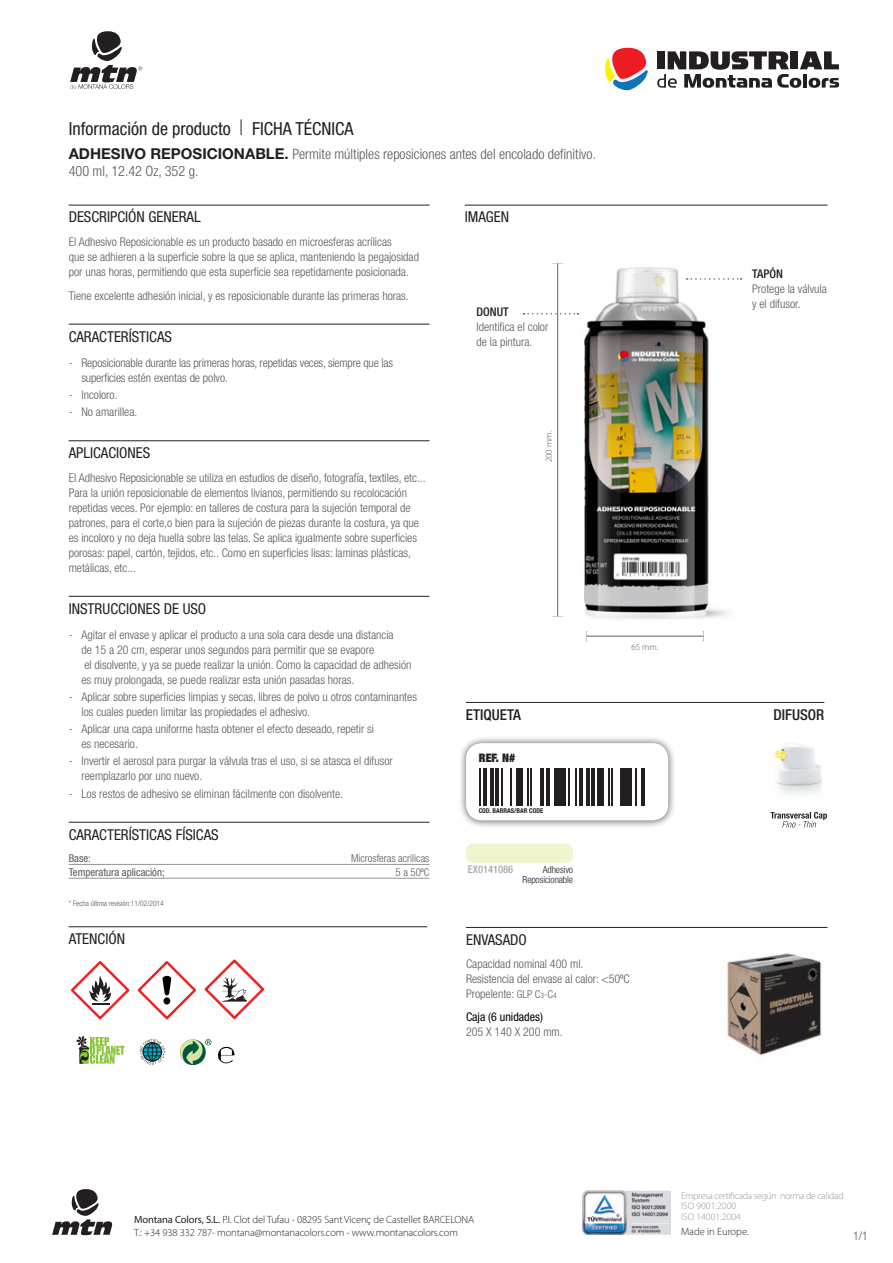
<style>
.page{position:relative;width:893px;height:1263px;background:#fff}
.page>*{position:absolute;margin:0;border:0;box-sizing:border-box;transform-origin:0 0}
.t1{font:condensed 18px "Helvetica Neue LT Std";color:#231f20}
.TITOL{font:condensed 15px "Helvetica Neue LT Std";color:#231f20}
.TITOL-2{font:500 condensed 15px "Helvetica Neue LT Std";color:#231f20}
.t2{font:300 condensed 14.25px "Helvetica Neue LT Std";color:#57585a}
.text{font:300 condensed 12px/15px "Helvetica Neue LT Std";color:#57585a}
.Sangries{font:300 condensed 12px/15px "Helvetica Neue LT Std";color:#57585a}
.Sangries-2{font:condensed 12px "Helvetica Neue LT Std";color:#000}
.t3{font:500 condensed 12px "Helvetica Neue LT Std";color:#231f20}
.t4{font:900 condensed 11.85px "Helvetica Neue LT Std";color:#231f20}
.OK{font:condensed 10.8px "Helvetica Neue LT Std";color:#57585a}
.OK-2{font:300 condensed 10.8px "Helvetica Neue LT Std";color:#57585a}
.t5{font:300 10.5px "Myriad Pro";letter-spacing:-.01em;color:#231f20}
.t6{font:500 condensed 10.5px "Helvetica Neue LT Std";color:#a8a9ad}
.t7{font:300 9.75px "Myriad Pro";letter-spacing:-.03em;color:#939598}
.t8{font:300 9.75px "Myriad Pro";color:#939598}
.t9{font:300 condensed 9.75px "Helvetica Neue LT Std";letter-spacing:-.01em;color:#231f20}
.t10{font:300 9px "Myriad Pro";color:#57585a}
.Sangries-3{font:300 condensed 7.5px "Helvetica Neue LT Std";color:#57585a}
.t11{font:700 condensed 6.6px "Helvetica Neue LT Std";color:#231f20}
.s1{font-weight:700;font-stretch:normal;font-size:15px;color:#231f20}
.s2{font-size:10.8px}
.s3{font-size:7.5px}
.s4{font-weight:400}
</style>
<div class="page">
<svg style="left:241px;top:119px;width:1px;height:16px"></svg>
<hr style="left:69px;top:205px;width:360px;height:1px;background:#231f20">
<hr style="left:69px;top:324px;width:360px;height:1px;background:#231f20">
<hr style="left:69px;top:440px;width:360px;height:1px;background:#231f20">
<hr style="left:69px;top:596px;width:360px;height:1px;background:#231f20">
<hr style="left:69px;top:822px;width:360px;height:1px;background:#231f20">
<hr style="left:69px;top:864px;width:360px;height:1px;background:#939598">
<hr style="left:69px;top:878px;width:360px;height:1px;background:#939598">
<hr style="left:465px;top:205px;width:362px;height:1px;background:#231f20">
<hr style="left:466px;top:702px;width:358px;height:1px;background:#231f20">
<hr style="left:466px;top:927px;width:361px;height:1px;background:#231f20">
<hr style="left:69px;top:926px;width:358px;height:1px;background:#231f20">
<svg style="left:52px;top:1189px;width:60px;height:46px"></svg>
<img style="left:583px;top:1191px;width:87px;height:44px">
<svg style="left:605px;top:47px;width:43px;height:44px"></svg>
<svg style="left:657px;top:51px;width:182px;height:37px"></svg>
<svg style="left:770px;top:812px;width:57px;height:16px"></svg>
<img style="left:775px;top:743px;width:47px;height:52px">
<div style="left:466px;top:843px;width:107px;height:20px;background:#f0f4cf;border-radius:8px"></div>
<svg style="left:70px;top:31px;width:72px;height:58px"></svg>
<svg style="left:77px;top:1036px;width:48px;height:28px"></svg>
<svg style="left:139px;top:1039px;width:26px;height:26px"></svg>
<svg style="left:71px;top:959px;width:194px;height:61px"></svg>
<svg style="left:180px;top:1039px;width:32px;height:26px"></svg>
<svg style="left:218px;top:1046px;width:16px;height:17px"></svg>
<img style="left:541px;top:263px;width:202px;height:373px">
<svg style="left:523px;top:313px;width:55px;height:1px"></svg>
<hr style="left:557px;top:263px;width:1px;height:353px;background:#636366">
<svg style="left:687px;top:278px;width:54px;height:2px"></svg>
<hr style="left:587px;top:636px;width:116px;height:1px;background:#636366">
<div style="left:458px;top:735px;width:218px;height:94px;background:#231f20;opacity:.75"></div>
<div style="left:466px;top:743px;width:202px;height:77px;background:#fff;border-radius:16px"></div>
<hr style="left:479px;top:769px;width:2px;height:37px;background:#231f20">
<hr style="left:501px;top:769px;width:2px;height:37px;background:#231f20">
<hr style="left:510px;top:769px;width:2px;height:37px;background:#231f20">
<hr style="left:568px;top:769px;width:2px;height:37px;background:#231f20">
<hr style="left:527px;top:769px;width:2px;height:37px;background:#231f20">
<hr style="left:530px;top:769px;width:2px;height:37px;background:#231f20">
<hr style="left:541px;top:769px;width:3px;height:37px;background:#231f20">
<div style="left:554px;top:769px;width:11px;height:37px;background:#231f20"></div>
<div style="left:516px;top:769px;width:7px;height:37px;background:#231f20"></div>
<hr style="left:483px;top:769px;width:3px;height:37px;background:#231f20">
<hr style="left:490px;top:769px;width:3px;height:37px;background:#231f20">
<hr style="left:495px;top:769px;width:4px;height:37px;background:#231f20">
<hr style="left:575px;top:769px;width:2px;height:37px;background:#231f20">
<hr style="left:579px;top:769px;width:4px;height:37px;background:#231f20">
<hr style="left:586px;top:769px;width:4px;height:37px;background:#231f20">
<hr style="left:591px;top:769px;width:4px;height:37px;background:#231f20">
<hr style="left:608px;top:769px;width:2px;height:37px;background:#231f20">
<hr style="left:611px;top:769px;width:2px;height:37px;background:#231f20">
<div style="left:597px;top:769px;width:7px;height:37px;background:#231f20"></div>
<hr style="left:635px;top:769px;width:2px;height:37px;background:#231f20">
<div style="left:620px;top:769px;width:12px;height:37px;background:#231f20"></div>
<hr style="left:642px;top:769px;width:3px;height:37px;background:#231f20">
<hr style="left:547px;top:769px;width:3px;height:37px;background:#231f20">
<img style="left:727px;top:953px;width:95px;height:102px">
<p class="t1" style="left:69px;top:118px;width:286px">Información de producto FICHA TÉCNICA</p>
<p class="t2" style="left:69px;top:146px;width:529px"><span class="s1">ADHESIVO REPOSICIONABLE.</span> Permite múltiples reposiciones antes del encolado definitivo.</p>
<p class="t2" style="left:69px;top:162px;width:131px">400 ml, 12.42 Oz, 352 g.</p>
<p class="TITOL" style="left:69px;top:208px;width:133px">DESCRIPCIÓN GENERAL</p>
<p class="text" style="left:69px;top:234px;width:352px">El Adhesivo Reposicionable es un producto basado en microesferas acrílicas<br>que se adhieren a la superficie sobre la que se aplica, manteniendo la pegajosidad por unas horas, permitiendo que esta superficie sea repetidamente posicionada.</p>
<p class="text" style="left:69px;top:288px;width:342px">Tiene excelente adhesión inicial, y es reposicionable durante las primeras horas.</p>
<p class="TITOL" style="left:69px;top:327px;width:105px">CARACTERÍSTICAS</p>
<p class="Sangries" style="left:81px;top:355px;width:313px;text-indent:-13px">- Reposicionable durante las primeras horas, repetidas veces, siempre que las superficies estén exentas de polvo.</p>
<p class="Sangries" style="left:69px;top:387px;width:50px">- Incoloro.</p>
<p class="Sangries" style="left:69px;top:404px;width:70px">- No amarillea.</p>
<p class="TITOL" style="left:69px;top:444px;width:83px">APLICACIONES</p>
<p class="text" style="left:69px;top:470px;width:358px">El Adhesivo Reposicionable se utiliza en estudios de diseño, fotografía, textiles, etc...<br>Para la unión reposicionable de elementos livianos, permitiendo su recolocación repetidas veces. Por ejemplo: en talleres de costura para la sujeción temporal de patrones, para el corte,o bien para la sujeción de piezas durante la costura, ya que es incoloro y no deja huella sobre las telas. Se aplica igualmente sobre superficies porosas: papel, cartón, tejidos, etc.. Como en superficies lisas: laminas plásticas, metálicas, etc...</p>
<p class="TITOL" style="left:69px;top:600px;width:139px">INSTRUCCIONES DE USO</p>
<p class="Sangries" style="left:81px;top:627px;width:332px;text-indent:-13px">- Agitar el envase y aplicar el producto a una sola cara desde una distancia<br>de 15 a 20 cm, esperar unos segundos para permitir que se evapore<br>el disolvente, y ya se puede realizar la unión. Como la capacidad de adhesión es muy prolongada, se puede realizar esta unión pasadas horas.</p>
<p class="Sangries" style="left:81px;top:689px;width:337px;text-indent:-13px">- Aplicar sobre superficies limpias y secas, libres de polvo u otros contaminantes los cuales pueden limitar las propiedades el adhesivo.</p>
<p class="Sangries" style="left:81px;top:721px;width:294px;text-indent:-13px">- Aplicar una capa uniforme hasta obtener el efecto deseado, repetir si es necesario.</p>
<p class="Sangries" style="left:81px;top:754px;width:313px;text-indent:-13px">- Invertir el aerosol para purgar la válvula tras el uso, si se atasca el difusor reemplazarlo por uno nuevo.</p>
<p class="Sangries" style="left:69px;top:786px;width:276px">- Los restos de adhesivo se eliminan fácilmente con disolvente.</p>
<p class="TITOL" style="left:69px;top:826px;width:152px">CARACTERÍSTICAS FÍSICAS</p>
<p class="OK" style="left:69px;top:852px;width:24px">Base:</p>
<p class="OK-2" style="left:351px;top:852px;width:80px">Microsferas acrilicas</p>
<p class="OK" style="left:69px;top:866px;width:97px">Temperatura aplicación;</p>
<p class="OK-2" style="left:396px;top:866px;width:35px">5 a 50ºC</p>
<p class="Sangries-3" style="left:69px;top:899px;width:97px">* Fecha última revisión:11/02/2014</p>
<p class="TITOL" style="left:465px;top:208px;width:46px">IMAGEN</p>
<p class="t3" style="left:752px;top:266px;width:32px">TAPÓN</p>
<p class="text" style="left:752px;top:281px;width:76px">Protege la válvula</p>
<p class="text" style="left:752px;top:296px;width:50px">y el difusor.</p>
<p class="t3" style="left:476px;top:304px;width:34px">DONUT</p>
<p class="text" style="left:476px;top:319px;width:73px">Identifica el color</p>
<p class="text" style="left:476px;top:334px;width:57px">de la pintura.</p>
<p class="t10" style="left:543px;top:462px;width:33px;rotate:-90deg">200 mm.</p>
<p class="t10" style="left:631px;top:641px;width:29px">65 mm.</p>
<p class="TITOL-2" style="left:466px;top:705px;width:57px">ETIQUETA</p>
<p class="TITOL-2" style="left:773px;top:705px;width:52px">DIFUSOR</p>
<p class="t4" style="left:479px;top:751px;width:38px">REF. N#</p>
<p class="t11" style="left:479px;top:806px;width:66px">COD. BARRAS/BAR CODE</p>
<p class="t6" style="left:468px;top:863px;width:47px">EX0141086</p>
<p class="t9" style="left:543px;top:864px;width:32px">Adhesivo</p>
<p class="t9" style="left:523px;top:874px;width:52px">Reposicionable</p>
<p class="TITOL" style="left:69px;top:930px;width:58px">ATENCIÓN</p>
<p class="TITOL" style="left:466px;top:931px;width:62px">ENVASADO</p>
<p class="text" style="left:466px;top:956px;width:119px">Capacidad nominal 400 ml.</p>
<p class="Sangries" style="left:466px;top:971px;width:165px">Resistencia del envase al calor: &lt;50ºC</p>
<p class="Sangries" style="left:466px;top:986px;width:92px">Propelente: <span class="s2">GLP C</span><span class="s3">3</span><span class="s2">-C</span><span class="s3">4</span></p>
<p class="Sangries-2" style="left:466px;top:1010px;width:78px">Caja (6 unidades)</p>
<p class="Sangries" style="left:466px;top:1024px;width:98px">205 X 140 X 200 mm.</p>
<p class="t7" style="left:681px;top:1189px;width:164px">Empresa certificada según norma de calidad</p>
<p class="t8" style="left:681px;top:1200px;width:57px">ISO 9001:2000</p>
<p class="t8" style="left:681px;top:1210px;width:61px">ISO 14001:2004</p>
<p class="t5" style="left:134px;top:1213px;width:341px"><span class="s4">Montana Colors, S.L.</span> P.I. Clot del Tufau - 08295 Sant Vicenç de Castellet BARCELONA</p>
<p class="t5" style="left:134px;top:1226px;width:325px">T.: +34 938 332 787- montana@montanacolors.com - www.montanacolors.com</p>
<p class="t5" style="left:681px;top:1225px;width:69px">Made in Europe.</p>
<p class="text" style="left:853px;top:1228px;width:16px">1/1</p>
</div>
